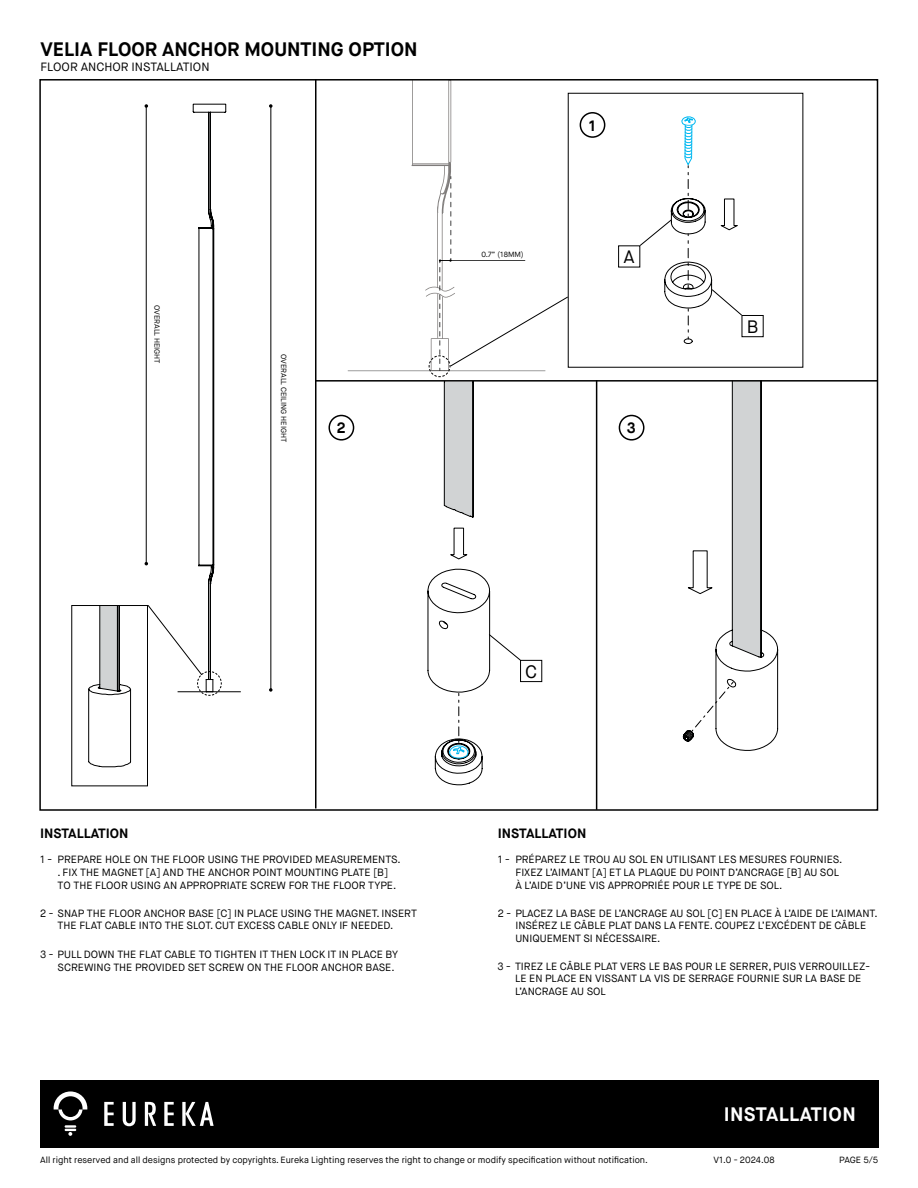
<style>
.page{position:relative;width:918px;height:1188px;background:#fff}
.page>*{position:absolute;margin:0;border:0;box-sizing:border-box;transform-origin:0 0}
.t1{font:700 19.5px "Maison Neue";color:#000}
.t2{font:700 19.5px "Maison Neue";letter-spacing:.02em;color:#fff}
.t3{font:18px "Maison Neue";color:#000}
.t4{font:700 15px "Maison Neue";color:#000}
.t5{font:700 13.5px "Maison Neue";color:#000}
.t6{font:12px "Maison Neue";color:#000}
.t7{font:10.5px/12.6px "Maison Neue";color:#000}
.t8{font:9px "Maison Neue";color:#000}
.t9{font:7.5px "Maison Neue";color:#000}
</style>
<div class="page">
<svg style="left:88px;top:607px;width:44px;height:161px"></svg>
<hr style="left:348px;top:370px;width:197px;height:1px;background:#000">
<div style="left:40px;top:1080px;width:838px;height:68px;background:#000"></div>
<svg style="left:104px;top:1102px;width:10px;height:24px"></svg>
<svg style="left:164px;top:1102px;width:10px;height:24px"></svg>
<svg style="left:145px;top:1102px;width:11px;height:24px"></svg>
<svg style="left:123px;top:1102px;width:13px;height:24px"></svg>
<svg style="left:182px;top:1102px;width:32px;height:24px"></svg>
<svg style="left:54px;top:1091px;width:33px;height:45px"></svg>
<hr style="left:315px;top:79px;width:1px;height:729px;background:#000">
<div style="left:328px;top:415px;width:26px;height:26px;border:2px solid #000;border-radius:12px"></div>
<div style="left:580px;top:112px;width:25px;height:26px;border:2px solid #000;border-radius:12px"></div>
<div style="left:619px;top:415px;width:26px;height:26px;border:2px solid #000;border-radius:12px"></div>
<hr style="left:596px;top:380px;width:1px;height:430px;background:#000">
<hr style="left:270px;top:106px;width:1px;height:584px;background:#000">
<svg style="left:269px;top:104px;width:4px;height:4px"></svg>
<svg style="left:269px;top:688px;width:4px;height:4px"></svg>
<hr style="left:178px;top:691px;width:63px;height:1px;background:#000">
<div style="left:71px;top:605px;width:77px;height:181px;border:1px solid #000"></div>
<svg style="left:145px;top:103px;width:82px;height:593px"></svg>
<div style="left:742px;top:315px;width:21px;height:22px;border:1px solid #000"></div>
<div style="left:684px;top:339px;width:9px;height:5px;border:1px solid #000;border-radius:50%"></div>
<svg style="left:640px;top:116px;width:102px;height:223px"></svg>
<hr style="left:316px;top:380px;width:562px;height:2px;background:#000">
<svg style="left:683px;top:380px;width:95px;height:371px"></svg>
<svg style="left:411px;top:80px;width:157px;height:706px"></svg>
<h1 class="t1" style="left:40px;top:36px;width:379px">VELIA FLOOR ANCHOR MOUNTING OPTION</h1>
<p class="t6" style="left:40px;top:60px;width:171px">FLOOR ANCHOR INSTALLATION</p>
<p class="t9" style="left:162px;top:305px;width:60px;rotate:90deg">OVERALL HEIGHT</p>
<p class="t9" style="left:288px;top:354px;width:90px;rotate:90deg">OVERALL CEILING HEIGHT</p>
<h3 class="t4" style="left:337px;top:419px;width:10px">2</h3>
<p class="t9" style="left:481px;top:250px;width:44px">0.7” (18MM)</p>
<h3 class="t4" style="left:589px;top:116px;width:9px">1</h3>
<h2 class="t3" style="left:624px;top:246px;width:13px">A</h2>
<h3 class="t4" style="left:627px;top:419px;width:10px">3</h3>
<h2 class="t3" style="left:747px;top:316px;width:13px">B</h2>
<p class="t5" style="left:40px;top:824px;width:90px">INSTALLATION</p>
<p class="t7" style="left:58px;top:854px;width:345px;text-indent:-18px">1 - PREPARE HOLE ON THE FLOOR USING THE PROVIDED MEASUREMENTS. . FIX THE MAGNET [A] AND THE ANCHOR POINT MOUNTING PLATE [B]<br>TO THE FLOOR USING AN APPROPRIATE SCREW FOR THE FLOOR TYPE.</p>
<h2 class="t3" style="left:525px;top:660px;width:14px">C</h2>
<p class="t5" style="left:498px;top:824px;width:90px">INSTALLATION</p>
<p class="t7" style="left:515px;top:854px;width:328px;text-indent:-18px">1 - PRÉPAREZ LE TROU AU SOL EN UTILISANT LES MESURES FOURNIES.<br>FIXEZ L’AIMANT [A] ET LA PLAQUE DU POINT D’ANCRAGE [B] AU SOL<br>À L’AIDE D’UNE VIS APPROPRIÉE POUR LE TYPE DE SOL.</p>
<p class="t7" style="left:40px;top:907px;width:378px;text-align:center">2 - SNAP THE FLOOR ANCHOR BASE [C] IN PLACE USING THE MAGNET. INSERT<br>THE FLAT CABLE INTO THE SLOT. CUT EXCESS CABLE ONLY IF NEEDED.</p>
<p class="t7" style="left:515px;top:907px;width:364px;text-indent:-18px">2 - PLACEZ LA BASE DE L’ANCRAGE AU SOL [C] EN PLACE À L’AIDE DE L’AIMANT.<br>INSÉREZ LE CÂBLE PLAT DANS LA FENTE. COUPEZ L’EXCÉDENT DE CÂBLE<br>UNIQUEMENT SI NÉCESSAIRE.</p>
<p class="t7" style="left:58px;top:948px;width:342px;text-indent:-18px">3 - PULL DOWN THE FLAT CABLE TO TIGHTEN IT THEN LOCK IT IN PLACE BY<br>SCREWING THE PROVIDED SET SCREW ON THE FLOOR ANCHOR BASE.</p>
<p class="t7" style="left:515px;top:960px;width:357px;text-indent:-18px">3 - TIREZ LE CÂBLE PLAT VERS LE BAS POUR LE SERRER, PUIS VERROUILLEZ-<br>LE EN PLACE EN VISSANT LA VIS DE SERRAGE FOURNIE SUR LA BASE DE<br>L’ANCRAGE AU SOL</p>
<h1 class="t2" style="left:724px;top:1102px;width:134px">INSTALLATION</h1>
<p class="t8" style="left:40px;top:1154px;width:609px">All right reserved and all designs protected by copyrights. Eureka Lighting reserves the right to change or modify specification without notification.</p>
<p class="t8" style="left:713px;top:1154px;width:63px">V1.0 - 2024.08</p>
<p class="t8" style="left:839px;top:1154px;width:40px">PAGE 5/5</p>
</div>
